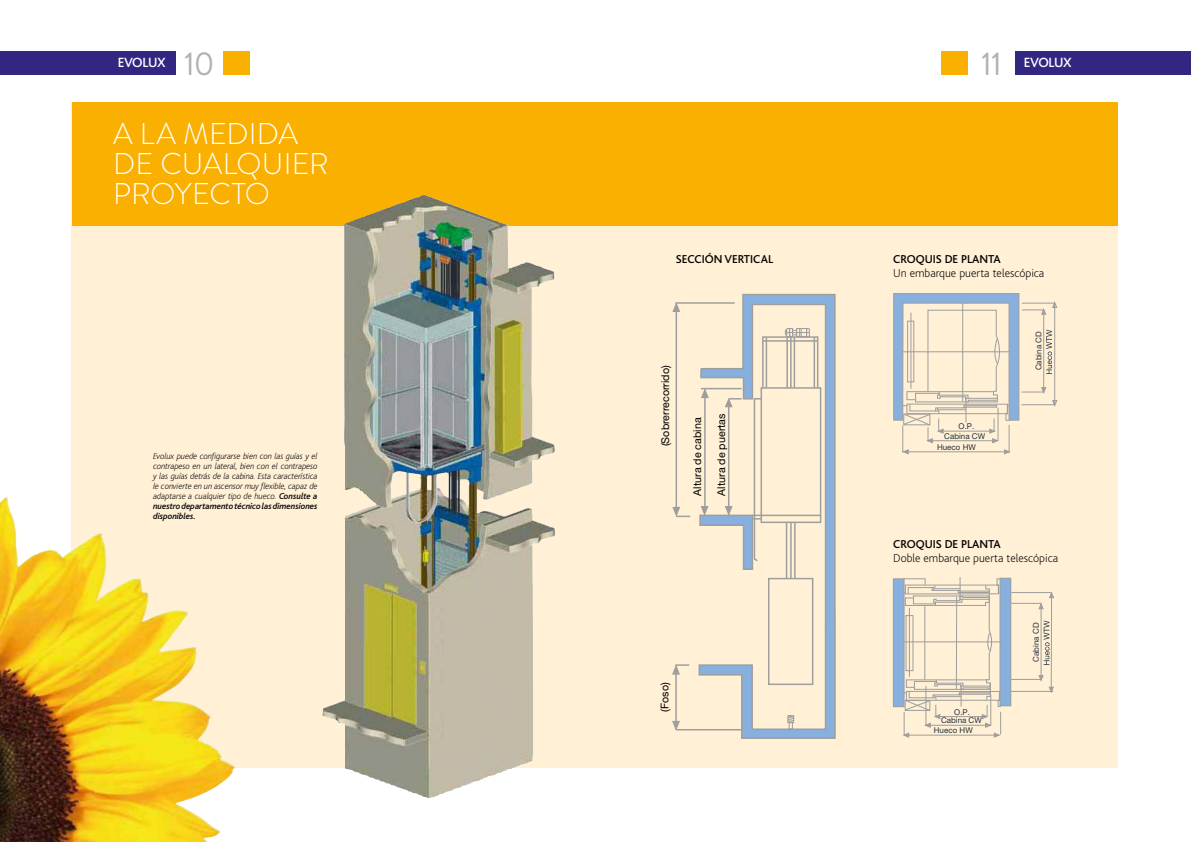
<style>
.page{position:relative;width:1191px;height:842px;background:#fff}
.page>*{position:absolute;margin:0;border:0;box-sizing:border-box;transform-origin:0 0}
.t1{font:33px "Brandon Grotesque";color:#b3b2b2}
.t2{font:300 30px/30px "Brandon Grotesque";letter-spacing:.005em;color:#fff}
.t3{font:500 14px "Bliss";letter-spacing:-.025em;color:#fff}
.t4{font:200 12px "Bliss";color:#000}
.t5{font:500 12px "Bliss";color:#000}
.t6{font:10.7px "Helvetica Neue LT Std";color:#000}
.t7{font:italic 200 9px/10px "Bliss";letter-spacing:-.01em;color:#000;text-align:justify}
.t8{font:8px "Helvetica Neue LT Std";color:#26303b}
.s1{font-weight:500}
</style>
<div class="page">
<div style="left:223px;top:51px;width:26px;height:23px;background:#f9b000"></div>
<div style="left:941px;top:51px;width:27px;height:23px;background:#f9b000"></div>
<div style="left:0;top:51px;width:176px;height:23px;background:#312783"></div>
<div style="left:1015px;top:51px;width:176px;height:23px;background:#312783"></div>
<div style="left:71px;top:102px;width:1047px;height:665px;background:#fff0d6"></div>
<div style="left:73px;top:102px;width:1045px;height:123px;background:#f9b000"></div>
<div style="left:893px;top:579px;width:11px;height:128px;background:#87b0de"></div>
<div style="left:893px;top:578px;width:11px;height:129px;border:1px solid #9e9e9c"></div>
<hr style="left:1010px;top:691px;width:43px;height:1px;background:#9e9e9c">
<hr style="left:1011px;top:592px;width:40px;height:1px;background:#9e9e9c">
<hr style="left:1011px;top:679px;width:30px;height:1px;background:#9e9e9c">
<hr style="left:1011px;top:603px;width:30px;height:1px;background:#9e9e9c">
<svg style="left:902px;top:577px;width:109px;height:161px"></svg>
<hr style="left:675px;top:311px;width:2px;height:197px;background:#9e9e9c">
<hr style="left:675px;top:302px;width:59px;height:2px;background:#9e9e9c">
<svg style="left:672px;top:302px;width:9px;height:10px"></svg>
<svg style="left:672px;top:506px;width:18px;height:12px"></svg>
<svg style="left:672px;top:623px;width:164px;height:116px"></svg>
<svg style="left:699px;top:293px;width:137px;height:330px"></svg>
<img style="left:0;top:497px;width:236px;height:345px">
<img style="left:322px;top:197px;width:233px;height:601px">
<svg style="left:1038px;top:591px;width:16px;height:102px"></svg>
<svg style="left:893px;top:293px;width:164px;height:162px"></svg>
<h1 class="t1" style="left:184px;top:44px;width:32px">10</h1>
<h1 class="t1" style="left:981px;top:44px;width:22px">11</h1>
<h3 class="t3" style="left:118px;top:58px;width:49px">EVOLUX</h3>
<h3 class="t3" style="left:1024px;top:58px;width:49px">EVOLUX</h3>
<h2 class="t2" style="left:113px;top:119px;width:217px">A LA MEDIDA<br>DE CUALQUIER<br>PROYECTO</h2>
<p class="t7" style="left:153px;top:452px;width:166px">Evolux puede configurarse bien con las guías y el contrapeso en un lateral, bien con el contrapeso y las guías detrás de la cabina. Esta característica le convierte en un ascensor muy flexible, capaz de adaptarse a cualquier tipo de hueco. <span class="s1">Consulte a nuestro departamento técnico las dimensiones disponibles.</span></p>
<h3 class="t5" style="left:676px;top:255px;width:99px">SECCIÓN VERTICAL</h3>
<p class="t6" style="left:659px;top:446px;width:82px;rotate:-90deg">(Sobrerrecorrido)</p>
<p class="t6" style="left:691px;top:496px;width:80px;rotate:-90deg">Altura de cabina</p>
<p class="t6" style="left:715px;top:496px;width:84px;rotate:-90deg">Altura de puertas</p>
<p class="t6" style="left:658px;top:712px;width:31px;rotate:-90deg">(Foso)</p>
<h3 class="t5" style="left:893px;top:255px;width:109px">CROQUIS DE PLANTA</h3>
<h3 class="t4" style="left:893px;top:269px;width:153px">Un embarque puerta telescópica</h3>
<p class="t8" style="left:958px;top:422px;width:17px">O.P.</p>
<p class="t8" style="left:937px;top:442px;width:40px">Hueco HW</p>
<p class="t8" style="left:944px;top:431px;width:42px">Cabina CW</p>
<p class="t8" style="left:1034px;top:370px;width:41px;rotate:-90deg">Cabina CD</p>
<h3 class="t5" style="left:893px;top:540px;width:109px">CROQUIS DE PLANTA</h3>
<h3 class="t4" style="left:893px;top:553px;width:166px">Doble embarque puerta telescópica</h3>
<p class="t8" style="left:954px;top:707px;width:17px">O.P.</p>
<p class="t8" style="left:934px;top:726px;width:40px">Hueco HW</p>
<p class="t8" style="left:941px;top:716px;width:42px">Cabina CW</p>
<p class="t8" style="left:1031px;top:662px;width:41px;rotate:-90deg">Cabina CD</p>
</div>
